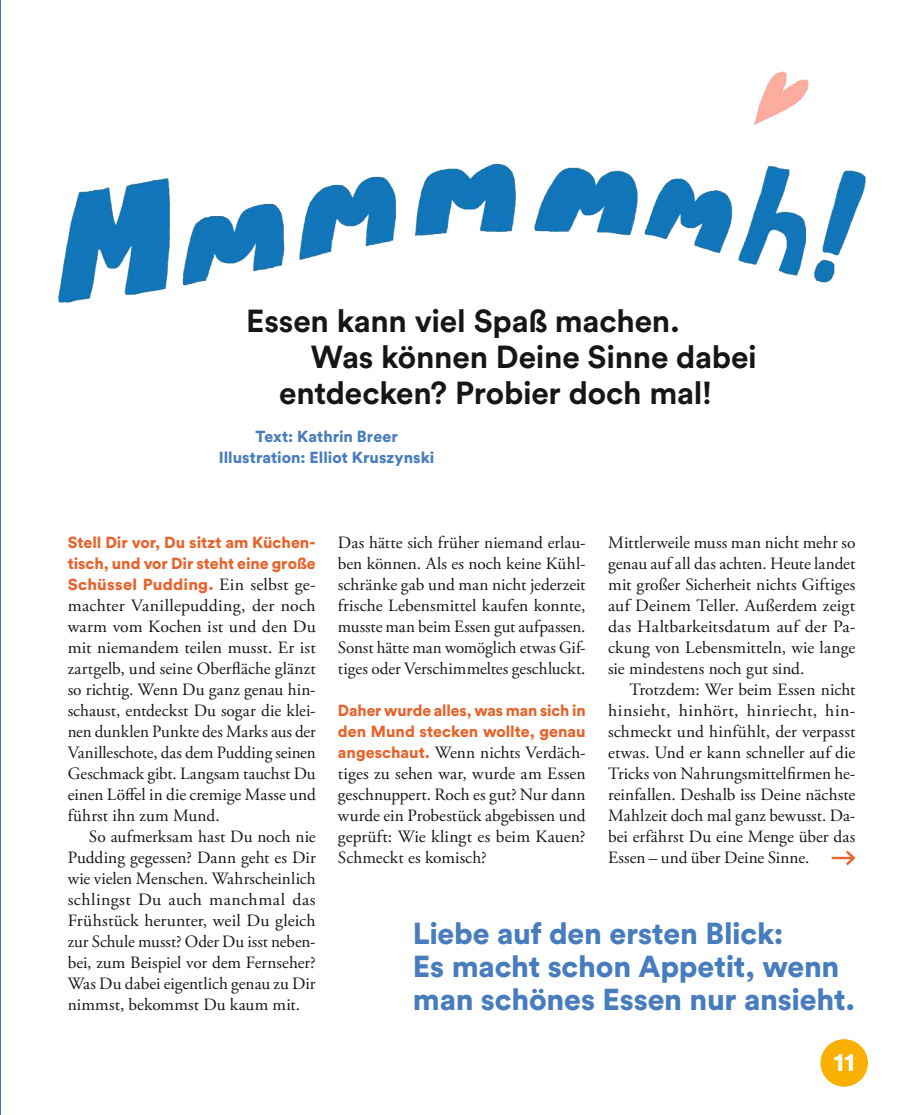
<style>
.page{position:relative;width:915px;height:1115px;background:#fff}
.page>*{position:absolute;margin:0;border:0;box-sizing:border-box;transform-origin:0 0}
.t1{font:700 31.5px "Circular Std";letter-spacing:-.01em;color:#151616}
.t2{font:900 30px/33px "Circular Std";letter-spacing:-.005em;color:#477cbe}
.t3{font:900 25.8px "Circular Std";color:#fff}
.t4{font:17.25px/21px "Zeit Garamond Pro";color:#151616;text-align:justify}
.t5{font:900 15.9px/21px "Circular Std";color:#e6632b;text-align:justify}
.t6{font:900 15.9px/21px "Circular Std";color:#477cbe;text-align:center}
.s1{font-family:"Zeit Garamond Pro";font-weight:400;font-size:17.25px;color:#151616}
.s2{font-family:"Circular Std";font-weight:900;font-size:15.9px;color:#e6632b}
</style>
<div class="page">
<img style="left:0;top:1px;width:1px;height:1112px">
<img style="left:58px;top:71px;width:808px;height:232px">
<hr style="left:831px;top:856px;width:22px;height:2px;background:#e6632b">
<svg style="left:843px;top:850px;width:13px;height:16px"></svg>
<div style="left:820px;top:1038px;width:47px;height:48px;background:#fab000;border-radius:50%"></div>
<h1 class="t1" style="left:246px;top:300px;width:435px">Essen kann viel Spaß machen.</h1>
<h1 class="t1" style="left:311px;top:336px;width:447px">Was können Deine Sinne dabei</h1>
<h1 class="t1" style="left:279px;top:372px;width:434px">entdecken? Probier doch mal!</h1>
<p class="t6" style="left:219px;top:426px;width:217px">Text: Kathrin Breer<br>Illustration: Elliot Kruszynski</p>
<p class="t5" style="left:68px;top:531px;width:249px">Stell Dir vor, Du sitzt am Küchen&shy;tisch, und vor Dir steht eine große Schüssel Pudding. <span class="s1">Ein selbst ge-</span></p>
<p class="t4" style="left:68px;top:595px;width:249px">machter Vanillepudding, der noch warm vom Kochen ist und den Du mit niemandem teilen musst. Er ist zartgelb, und seine Oberfläche glänzt so richtig. Wenn Du ganz genau hin&shy;schaust, entdeckst Du sogar die klei&shy;nen dunklen Punkte des Marks aus der Vanilleschote, das dem Pudding seinen Geschmack gibt. Langsam tauchst Du einen Löffel in die cremige Masse und führst ihn zum Mund.</p>
<p class="t4" style="left:68px;top:826px;width:249px;text-indent:21px">So aufmerksam hast Du noch nie Pudding gegessen? Dann geht es Dir wie vielen Menschen. Wahrscheinlich schlingst Du auch manchmal das Frühstück herunter, weil Du gleich zur Schule musst? Oder Du isst neben&shy;bei, zum Beispiel vor dem Fernseher?<br>Was Du dabei eigentlich genau zu Dir nimmst, bekommst Du kaum mit.</p>
<p class="t4" style="left:338px;top:532px;width:249px">Das hätte sich früher niemand erlau&shy;ben können. Als es noch keine Kühl&shy;schränke gab und man nicht jederzeit frische Lebensmittel kaufen konnte, musste man beim Essen gut aufpassen.<br>Sonst hätte man womöglich etwas Gif&shy;tiges oder Verschimmeltes geschluckt.</p>
<p class="t5" style="left:338px;top:699px;width:249px">Daher wurde alles, was man sich in den Mund stecken wollte, genau</p>
<p class="t4" style="left:338px;top:742px;width:249px"><span class="s2">angeschaut.</span> Wenn nichts Verdäch&shy;tiges zu sehen war, wurde am Essen geschnuppert. Roch es gut? Nur dann wurde ein Probestück abgebissen und geprüft: Wie klingt es beim Kauen?<br>Schmeckt es komisch?</p>
<p class="t4" style="left:608px;top:532px;width:249px">Mittlerweile muss man nicht mehr so genau auf all das achten. Heute landet mit großer Sicherheit nichts Giftiges auf Deinem Teller. Außerdem zeigt das Haltbarkeitsdatum auf der Pa&shy;ckung von Lebensmitteln, wie lange sie mindestens noch gut sind.</p>
<p class="t4" style="left:608px;top:679px;width:249px;text-indent:21px">Trotzdem: Wer beim Essen nicht hinsieht, hinhört, hinriecht, hin&shy;schmeckt und hinfühlt, der verpasst etwas. Und er kann schneller auf die Tricks von Nahrungsmittelfirmen he&shy;reinfallen. Deshalb iss Deine nächste Mahlzeit doch mal ganz bewusst. Da&shy;bei erfährst Du eine Menge über das Essen – und über Deine Sinne.</p>
<h2 class="t2" style="left:412px;top:915px;width:444px">Liebe auf den ersten Blick:<br>Es macht schon Appetit, wenn man schönes Essen nur ansieht.</h2>
<h3 class="t3" style="left:833px;top:1044px;width:23px">11</h3>
</div>
